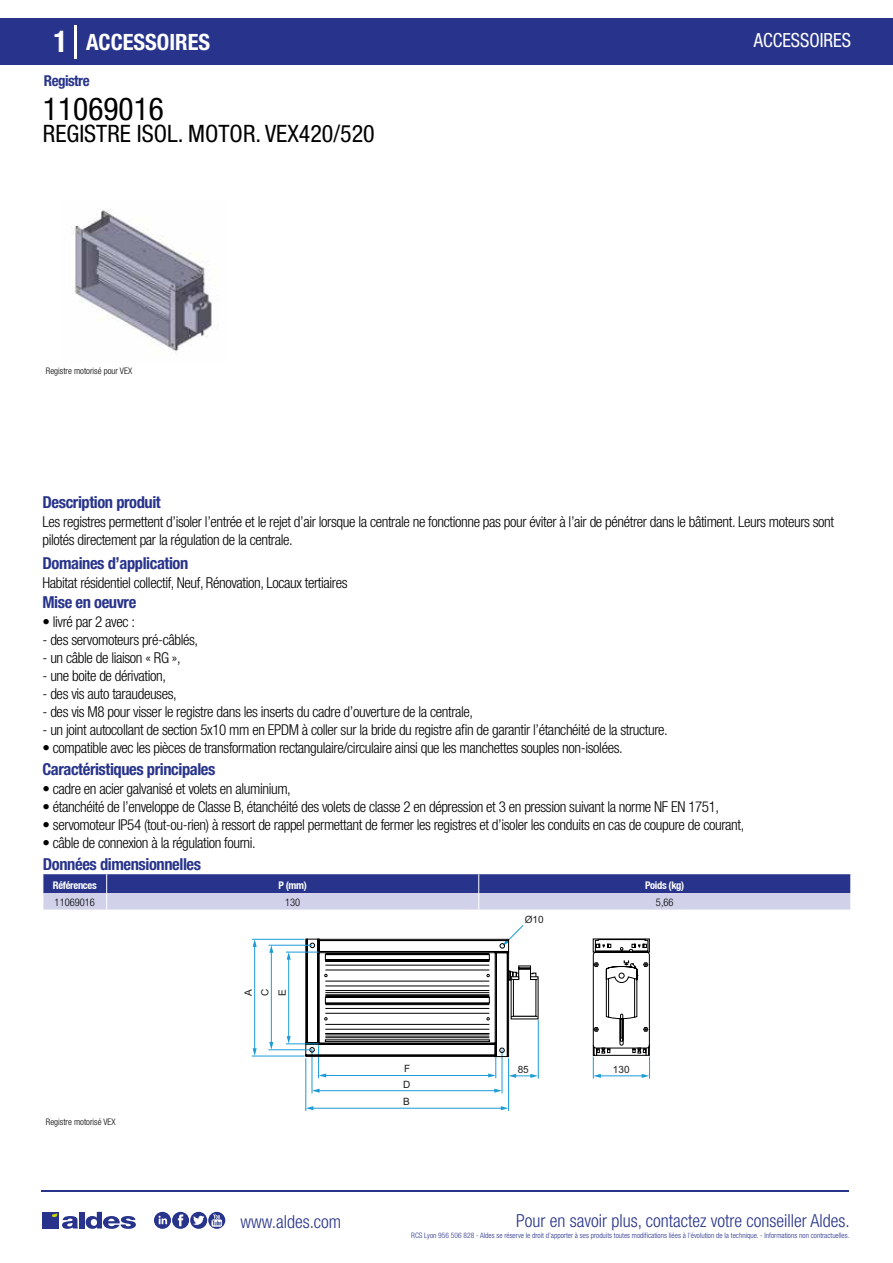
<style>
.page{position:relative;width:893px;height:1263px;background:#fff}
.page>*{position:absolute;margin:0;border:0;box-sizing:border-box;transform-origin:0 0}
.t1{font:condensed 31.5px "Helvetica Neue LT Std";color:#000}
.t2{font:condensed 24px "Helvetica Neue LT Std";color:#000}
.t3{font:700 condensed 22.5px "Helvetica Neue LT Std";color:#fff}
.t4{font:condensed 19.5px "Helvetica Neue LT Std";color:#fff;scale:.95 1}
.t5{font:300 condensed 18px "Helvetica Neue";color:#28348b}
.t6{font:700 condensed 16.5px "Helvetica Neue LT Std";letter-spacing:-.025em;color:#28348b}
.t7{font:300 condensed 15px/18px "Helvetica Neue LT Std";letter-spacing:-.025em;color:#000}
.t8{font:700 condensed 15px "Helvetica Neue LT Std";letter-spacing:-.035em;color:#28348b}
.t9{font:700 condensed 10.5px "Helvetica Neue";letter-spacing:-.03em;color:#fff}
.t10{font:300 condensed 10.5px "Helvetica Neue";color:#000}
.t11{font:10.05px/17px "Arial";color:#1e1e1c;text-align:justify}
.t12{font:300 condensed 9px "Helvetica Neue";color:#000}
.t13{font:300 condensed 7.5px "Helvetica Neue";color:#28348b}
.s1{font-size:30px}
</style>
<div class="page">
<div style="left:0;top:18px;width:893px;height:46px;background:#28348b"></div>
<hr style="left:74px;top:25px;width:2px;height:33px;background:#fff">
<svg style="left:72px;top:210px;width:140px;height:143px"></svg>
<svg style="left:43px;top:874px;width:808px;height:36px;background:#7a80b9"></svg>
<hr style="left:312px;top:1108px;width:190px;height:1px;background:#1c9bd7">
<svg style="left:306px;top:1106px;width:7px;height:4px"></svg>
<svg style="left:501px;top:1106px;width:7px;height:4px"></svg>
<hr style="left:305px;top:1058px;width:1px;height:53px;background:#1c9bd7">
<hr style="left:508px;top:1058px;width:1px;height:53px;background:#1c9bd7">
<hr style="left:318px;top:1090px;width:178px;height:1px;background:#1c9bd7">
<svg style="left:313px;top:1089px;width:7px;height:4px"></svg>
<svg style="left:494px;top:1089px;width:8px;height:4px"></svg>
<hr style="left:312px;top:1050px;width:1px;height:43px;background:#1c9bd7">
<hr style="left:502px;top:1050px;width:1px;height:43px;background:#1c9bd7">
<svg style="left:306px;top:925px;width:344px;height:154px"></svg>
<hr style="left:254px;top:945px;width:1px;height:105px;background:#1c9bd7">
<svg style="left:253px;top:940px;width:4px;height:7px"></svg>
<svg style="left:253px;top:1048px;width:4px;height:8px"></svg>
<hr style="left:252px;top:939px;width:53px;height:1px;background:#1c9bd7">
<hr style="left:252px;top:1056px;width:53px;height:1px;background:#1c9bd7">
<hr style="left:271px;top:951px;width:1px;height:92px;background:#1c9bd7">
<svg style="left:269px;top:946px;width:4px;height:7px"></svg>
<svg style="left:269px;top:1042px;width:4px;height:7px"></svg>
<hr style="left:269px;top:945px;width:43px;height:1px;background:#1c9bd7">
<hr style="left:269px;top:1049px;width:43px;height:1px;background:#1c9bd7">
<hr style="left:288px;top:958px;width:1px;height:79px;background:#1c9bd7">
<svg style="left:287px;top:953px;width:4px;height:7px"></svg>
<svg style="left:287px;top:1036px;width:4px;height:7px"></svg>
<hr style="left:286px;top:952px;width:33px;height:1px;background:#1c9bd7">
<hr style="left:286px;top:1043px;width:33px;height:1px;background:#1c9bd7">
<hr style="left:41px;top:1190px;width:808px;height:1px;background:#28348b">
<svg style="left:154px;top:1212px;width:71px;height:17px"></svg>
<div style="left:42px;top:1212px;width:17px;height:16px;background:#28348b"></div>
<div style="left:79px;top:1212px;width:5px;height:16px;background:#28348b"></div>
<svg style="left:86px;top:1212px;width:50px;height:17px"></svg>
<svg style="left:52px;top:1213px;width:26px;height:16px"></svg>
<h3 class="t3" style="left:54px;top:28px;width:158px"><span class="s1">1</span> ACCESSOIRES</h3>
<h3 class="t4" style="left:754px;top:29px;width:104px">ACCESSOIRES</h3>
<p class="t8" style="left:44px;top:71px;width:47px">Registre</p>
<h1 class="t1" style="left:43px;top:91px;width:122px">11069016</h1>
<h2 class="t2" style="left:43px;top:120px;width:333px">REGISTRE ISOL. MOTOR. VEX420/520</h2>
<p class="t12" style="left:46px;top:365px;width:88px">Registre motorisé pour VEX</p>
<p class="t6" style="left:43px;top:492px;width:120px">Description produit</p>
<p class="t7" style="left:43px;top:513px;width:793px">Les registres permettent d’isoler l’entrée et le rejet d’air lorsque la centrale ne fonctionne pas pour éviter à l’air de pénétrer dans le bâtiment. Leurs moteurs sont pilotés directement par la régulation de la centrale.</p>
<p class="t7" style="left:43px;top:573px;width:307px">Habitat résidentiel collectif, Neuf, Rénovation, Locaux tertiaires</p>
<p class="t7" style="left:43px;top:613px;width:94px">• livré par 2 avec :</p>
<p class="t7" style="left:43px;top:631px;width:157px">- des servomoteurs pré-câblés,</p>
<p class="t7" style="left:43px;top:649px;width:140px">- un câble de liaison « RG »,</p>
<p class="t7" style="left:43px;top:667px;width:125px">- une boite de dérivation,</p>
<p class="t7" style="left:43px;top:685px;width:136px">- des vis auto taraudeuses,</p>
<p class="t7" style="left:43px;top:703px;width:432px">- des vis M8 pour visser le registre dans les inserts du cadre d’ouverture de la centrale,</p>
<p class="t7" style="left:43px;top:721px;width:627px">- un joint autocollant de section 5x10 mm en EPDM à coller sur la bride du registre afin de garantir l’étanchéité de la structure.</p>
<p class="t7" style="left:43px;top:739px;width:582px">• compatible avec les pièces de transformation rectangulaire/circulaire ainsi que les manchettes souples non-isolées.</p>
<p class="t6" style="left:43px;top:553px;width:147px">Domaines d’application</p>
<p class="t6" style="left:43px;top:592px;width:95px">Mise en oeuvre</p>
<p class="t6" style="left:43px;top:759px;width:174px">Caractéristiques principales</p>
<p class="t7" style="left:43px;top:780px;width:250px">• cadre en acier galvanisé et volets en aluminium,</p>
<p class="t7" style="left:43px;top:798px;width:678px">• étanchéité de l’enveloppe de Classe B, étanchéité des volets de classe 2 en dépression et 3 en pression suivant la norme NF EN 1751,</p>
<p class="t7" style="left:43px;top:816px;width:703px">• servomoteur IP54 (tout-ou-rien) à ressort de rappel permettant de fermer les registres et d’isoler les conduits en cas de coupure de courant,</p>
<p class="t7" style="left:43px;top:834px;width:215px">• câble de connexion à la régulation fourni.</p>
<p class="t6" style="left:43px;top:854px;width:160px">Données dimensionnelles</p>
<p class="t9" style="left:53px;top:879px;width:45px">Références</p>
<p class="t9" style="left:278px;top:879px;width:30px">P (mm)</p>
<p class="t9" style="left:645px;top:879px;width:41px">Poids (kg)</p>
<p class="t10" style="left:55px;top:896px;width:42px">11069016</p>
<p class="t10" style="left:285px;top:896px;width:17px">130</p>
<p class="t10" style="left:656px;top:896px;width:19px">5,66</p>
<p class="t12" style="left:46px;top:1117px;width:71px">Registre motorisé VEX</p>
<p class="t11" style="left:240px;top:996px;width:9px;rotate:-90deg">A C E</p>
<p class="t5" style="left:240px;top:1211px;width:102px">www.aldes.com</p>
<p class="t11" style="left:525px;top:911px;width:20px">Ø10</p>
<p class="t11" style="left:404px;top:1060px;width:8px">F</p>
<p class="t11" style="left:518px;top:1061px;width:13px">85</p>
<p class="t11" style="left:613px;top:1061px;width:18px">130</p>
<p class="t11" style="left:403px;top:1075px;width:9px">D</p>
<p class="t11" style="left:403px;top:1093px;width:8px">B</p>
<p class="t5" style="left:516px;top:1211px;width:335px">Pour en savoir plus, contactez votre conseiller Aldes.</p>
<p class="t13" style="left:411px;top:1230px;width:440px">RCS Lyon 956 506 828 - Aldes se réserve le droit d’apporter à ses produits toutes modifications liées à l’évolution de la technique. - Informations non contractuelles.</p>
</div>
